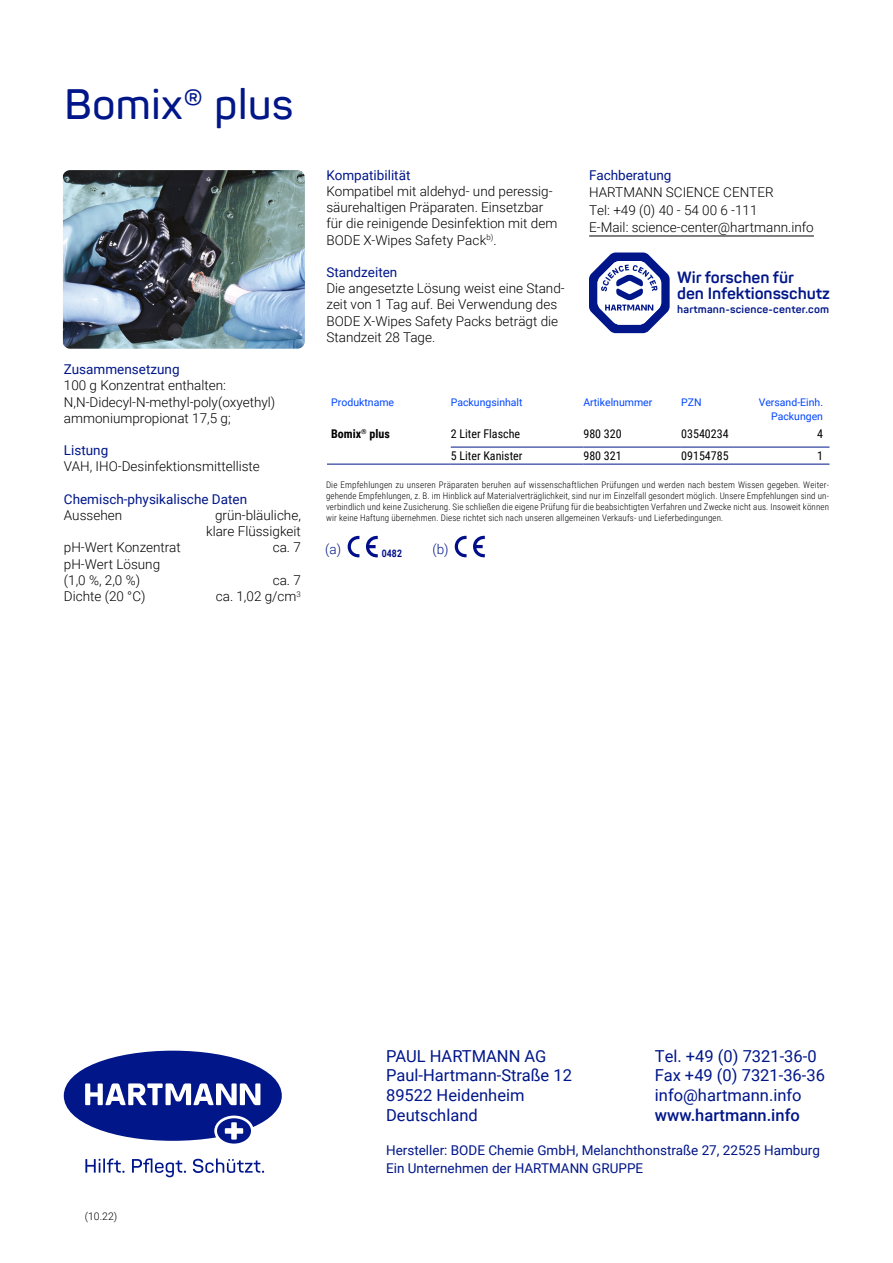
<style>
.page{position:relative;width:893px;height:1263px;background:#fff}
.page>*{position:absolute;margin:0;border:0;box-sizing:border-box;transform-origin:0 0}
.BU{font:600 42px "Panton";color:#001689}
.t1{font:16.5px "Roboto";color:#001689}
.t2{font:500 16.5px "Roboto";color:#001689}
.t3{font:700 16.2px/16.5px "Panton";letter-spacing:-.005em;color:#001689}
.t4{font:300 13.5px/16.2px "Roboto";color:#000}
.t5{font:13.5px "Roboto";color:#001689}
.t6{font:300 13.5px "Roboto";color:#001689}
.Produkt_Bestelltabel{font:12px "Roboto Condensed";color:#000}
.t7{font:700 12px "Roboto Condensed";color:#000}
.t8{font:700 10.65px "Panton";letter-spacing:.015em;color:#001689}
.t9{font:10.5px/13.5px "Roboto";color:#0045ff;text-align:right}
.t10{font:300 10.5px "Roboto";color:#000}
.t11{font:700 10.35px "Roboto";color:#000e8a;scale:.83 1}
.Pflichttexte{font:300 9px/10.8px "Roboto Condensed";letter-spacing:.015em;color:#000;text-align:justify}
</style>
<div class="page">
<hr style="left:589px;top:236px;width:225px;height:1px;background:#000">
<svg style="left:589px;top:252px;width:81px;height:81px"></svg>
<img style="left:63px;top:170px;width:242px;height:179px">
<hr style="left:451px;top:447px;width:132px;height:1px;background:#001689">
<hr style="left:583px;top:447px;width:98px;height:1px;background:#001689">
<hr style="left:681px;top:447px;width:52px;height:1px;background:#001689">
<hr style="left:733px;top:447px;width:96px;height:1px;background:#001689">
<hr style="left:327px;top:464px;width:124px;height:1px;background:#001689">
<hr style="left:451px;top:464px;width:132px;height:1px;background:#001689">
<hr style="left:583px;top:464px;width:98px;height:1px;background:#001689">
<hr style="left:681px;top:464px;width:52px;height:1px;background:#001689">
<hr style="left:733px;top:464px;width:96px;height:1px;background:#001689">
<div style="left:217px;top:1118px;width:34px;height:25px;background:#001689;border-radius:50%"></div>
<svg style="left:64px;top:1051px;width:218px;height:90px"></svg>
<svg style="left:85px;top:1158px;width:39px;height:15px"></svg>
<svg style="left:132px;top:1158px;width:54px;height:19px"></svg>
<svg style="left:193px;top:1158px;width:71px;height:15px"></svg>
<svg style="left:454px;top:535px;width:31px;height:23px"></svg>
<svg style="left:347px;top:535px;width:12px;height:23px"></svg>
<svg style="left:366px;top:535px;width:12px;height:23px"></svg>
<p class="BU" style="left:64px;top:78px;width:231px">Bomix® plus</p>
<p class="t5" style="left:64px;top:360px;width:117px">Zusammensetzung</p>
<p class="t4" style="left:64px;top:377px;width:164px">100 g Konzentrat enthalten:</p>
<p class="t4" style="left:64px;top:393px;width:213px">N,N-Didecyl-N-methyl-poly(oxyethyl) ammoniumpropionat 17,5 g;</p>
<p class="t5" style="left:64px;top:441px;width:46px">Listung</p>
<p class="t4" style="left:64px;top:458px;width:197px">VAH, IHO-Desinfektionsmittelliste</p>
<p class="t5" style="left:64px;top:490px;width:185px">Chemisch-physikalische Daten</p>
<p class="t4" style="left:64px;top:507px;width:60px">Aussehen</p>
<p class="t4" style="left:215px;top:507px;width:87px">grün-bläuliche,</p>
<p class="t4" style="left:206px;top:523px;width:96px">klare Flüssigkeit</p>
<p class="t4" style="left:64px;top:539px;width:118px">pH-Wert Konzentrat</p>
<p class="t4" style="left:273px;top:539px;width:30px">ca. 7</p>
<p class="t4" style="left:64px;top:555px;width:98px">pH-Wert Lösung</p>
<p class="t4" style="left:64px;top:571px;width:78px">(1,0 %, 2,0 %)</p>
<p class="t4" style="left:273px;top:571px;width:30px">ca. 7</p>
<p class="t4" style="left:64px;top:588px;width:83px">Dichte (20 °C)</p>
<p class="t4" style="left:216px;top:588px;width:87px">ca. 1,02 g/cm<sup>3</sup></p>
<p class="t5" style="left:326px;top:165px;width:86px">Kompatibilität</p>
<p class="t4" style="left:326px;top:182px;width:232px">Kompatibel mit aldehyd- und peressig&shy;säurehaltigen Präparaten. Einsetzbar für die reinigende Desinfektion mit dem BODE X-Wipes Safety Pack<sup>b)</sup>.</p>
<p class="t5" style="left:326px;top:263px;width:72px">Standzeiten</p>
<p class="t4" style="left:326px;top:280px;width:240px">Die angesetzte Lösung weist eine Stand&shy;zeit von 1 Tag auf. Bei Verwendung des BODE X-Wipes Safety Packs beträgt die Standzeit 28 Tage.</p>
<p class="t5" style="left:589px;top:165px;width:84px">Fachberatung</p>
<p class="t4" style="left:589px;top:184px;width:186px">HARTMANN SCIENCE CENTER</p>
<p class="t4" style="left:589px;top:201px;width:170px">Tel: +49 (0) 40 - 54 00 6 -111</p>
<p class="t4" style="left:589px;top:219px;width:226px">E-Mail: science-center@hartmann.info</p>
<p class="t3" style="left:677px;top:269px;width:154px">Wir forschen für<br>den Infektionsschutz</p>
<p class="t8" style="left:677px;top:302px;width:153px">hartmann-science-center.com</p>
<p class="t9" style="left:331px;top:396px;width:64px">Produktname</p>
<p class="t9" style="left:451px;top:396px;width:73px">Packungsinhalt</p>
<p class="t9" style="left:583px;top:396px;width:70px">Artikelnummer</p>
<p class="t9" style="left:681px;top:396px;width:22px">PZN</p>
<p class="t9" style="left:759px;top:396px;width:66px">Versand-Einh.<br>Packungen</p>
<p class="t7" style="left:331px;top:425px;width:60px">Bomix<sup>®</sup> plus</p>
<p class="Produkt_Bestelltabel" style="left:451px;top:426px;width:71px">2 Liter Flasche</p>
<p class="Produkt_Bestelltabel" style="left:583px;top:426px;width:40px">980 320</p>
<p class="Produkt_Bestelltabel" style="left:681px;top:426px;width:49px">03540234</p>
<p class="Produkt_Bestelltabel" style="left:817px;top:426px;width:7px">4</p>
<p class="Produkt_Bestelltabel" style="left:451px;top:447px;width:73px">5 Liter Kanister</p>
<p class="Produkt_Bestelltabel" style="left:583px;top:447px;width:40px">980 321</p>
<p class="Produkt_Bestelltabel" style="left:681px;top:447px;width:49px">09154785</p>
<p class="Produkt_Bestelltabel" style="left:817px;top:447px;width:7px">1</p>
<p class="Pflichttexte" style="left:326px;top:479px;width:505px">Die Empfehlungen zu unseren Präparaten beruhen auf wissenschaftlichen Prüfungen und werden nach bestem Wissen gegeben. Weiter&shy;gehende Empfehlungen, z. B. im Hinblick auf Materialverträglichkeit, sind nur im Einzelfall gesondert möglich. Unsere Empfehlungen sind un&shy;verbindlich und keine Zusicherung. Sie schließen die eigene Prüfung für die beabsichtigten Verfahren und Zwecke nicht aus. Insoweit können wir keine Haftung übernehmen. Diese richtet sich nach unseren allgemeinen Verkaufs- und Lieferbedingungen.</p>
<p class="t6" style="left:325px;top:540px;width:17px">(a)</p>
<p class="t11" style="left:382px;top:546px;width:26px">0482</p>
<p class="t6" style="left:432px;top:540px;width:18px">(b)</p>
<p class="t10" style="left:85px;top:1209px;width:34px">(10.22)</p>
<p class="t1" style="left:655px;top:1044px;width:163px">Tel. +49 (0) 7321-36-0</p>
<p class="t1" style="left:655px;top:1064px;width:172px">Fax +49 (0) 7321-36-36</p>
<p class="t1" style="left:655px;top:1084px;width:148px">info@hartmann.info</p>
<p class="t2" style="left:655px;top:1104px;width:147px">www.hartmann.info</p>
<p class="t5" style="left:386px;top:1141px;width:435px">Hersteller: BODE Chemie GmbH, Melanchthonstraße 27, 22525 Hamburg</p>
<p class="t5" style="left:386px;top:1158px;width:259px">Ein Unternehmen der HARTMANN GRUPPE</p>
<p class="t1" style="left:386px;top:1044px;width:162px">PAUL HARTMANN AG</p>
<p class="t1" style="left:386px;top:1064px;width:187px">Paul-Hartmann-Straße 12</p>
<p class="t1" style="left:386px;top:1084px;width:140px">89522 Heidenheim</p>
<p class="t1" style="left:386px;top:1104px;width:93px">Deutschland</p>
</div>
